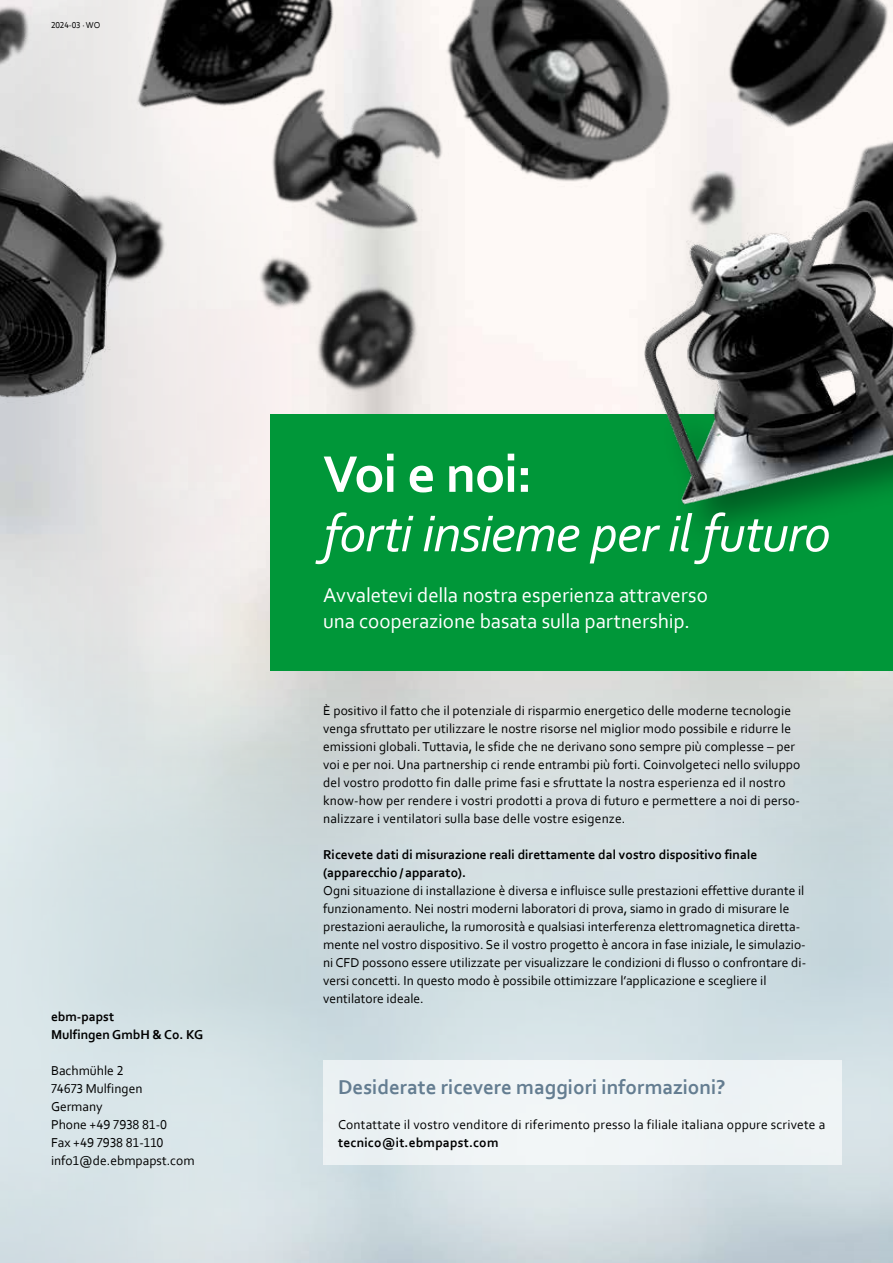
<style>
.page{position:relative;width:893px;height:1263px;background:#fff}
.page>*{position:absolute;margin:0;border:0;box-sizing:border-box;transform-origin:0 0}
.t1{font:italic 54px "Corbel";letter-spacing:-.015em;color:#fff}
.t2{font:700 54px "Corbel";letter-spacing:-.015em;color:#fff}
.t3{font:21px/25.5px "Corbel";letter-spacing:-.005em;color:#fff}
.t4{font:700 21px "Corbel";color:#647d91}
.t5{font:13.5px/18px "Corbel";letter-spacing:.005em;color:#000}
.t6{font:700 13.5px/18px "Corbel";color:#000}
.t7{font:9px "Corbel";color:#000}
</style>
<div class="page">
<div style="left:0;top:481px;width:242px;height:782px;background:linear-gradient(to right,#d6d9da,#f4efed)"></div>
<svg style="left:0;top:631px;width:893px;height:632px;background:#d3dee0"></svg>
<img style="left:0;top:0;width:152px;height:441px">
<div style="left:323px;top:1061px;width:519px;height:104px;background:#eff3f5"></div>
<img style="left:152px;top:0;width:741px;height:540px">
<div style="left:270px;top:414px;width:623px;height:257px;background:#009739"></div>
<img style="left:666px;top:414px;width:227px;height:115px">
<img style="left:270px;top:64px;width:191px;height:168px">
<p class="t7" style="left:51px;top:19px;width:51px">2024-03 · WO</p>
<p class="t6" style="left:51px;top:1007px;width:154px">ebm-papst<br>Mulfingen GmbH &amp; Co. KG</p>
<p class="t5" style="left:51px;top:1061px;width:145px">Bachmühle 2<br>74673 Mulfingen<br>Germany<br>Phone +49 7938 81-0<br>Fax +49 7938 81-110 info1@de.ebmpapst.com</p>
<h1 class="t2" style="left:323px;top:440px;width:211px">Voi e noi:</h1>
<h1 class="t1" style="left:323px;top:500px;width:509px">forti insieme per il futuro</h1>
<h2 class="t3" style="left:323px;top:582px;width:386px">Avvaletevi della nostra esperienza attraverso una cooperazione basata sulla partnership.</h2>
<p class="t5" style="left:323px;top:701px;width:479px">È positivo il fatto che il potenziale di risparmio energetico delle moderne tecnologie venga sfruttato per utilizzare le nostre risorse nel miglior modo possibile e ridurre le emissioni globali. Tuttavia, le sfide che ne derivano sono sempre più complesse – per voi e per noi. Una partnership ci rende entrambi più forti. Coinvolgeteci nello sviluppo del vostro prodotto fin dalle prime fasi e sfruttate la nostra esperienza ed il nostro know-how per rendere i vostri prodotti a prova di futuro e permettere a noi di perso&shy;nalizzare i ventilatori sulla base delle vostre esigenze.</p>
<p class="t6" style="left:323px;top:845px;width:436px">Ricevete dati di misurazione reali direttamente dal vostro dispositivo finale (apparecchio/apparato).</p>
<p class="t5" style="left:323px;top:881px;width:484px">Ogni situazione di installazione è diversa e influisce sulle prestazioni effettive durante il funzionamento. Nei nostri moderni laboratori di prova, siamo in grado di misurare le prestazioni aerauliche, la rumorosità e qualsiasi interferenza elettromagnetica diretta&shy;mente nel vostro dispositivo. Se il vostro progetto è ancora in fase iniziale, le simulazio&shy;ni CFD possono essere utilizzate per visualizzare le condizioni di flusso o confrontare di&shy;versi concetti. In questo modo è possibile ottimizzare l’applicazione e scegliere il ventilatore ideale.</p>
<h2 class="t4" style="left:338px;top:1074px;width:389px">Desiderate ricevere maggiori informazioni?</h2>
<p class="t5" style="left:338px;top:1115px;width:489px">Contattate il vostro venditore di riferimento presso la filiale italiana oppure scrivete a</p>
<p class="t6" style="left:338px;top:1133px;width:162px">tecnico@it.ebmpapst.com</p>
</div>
